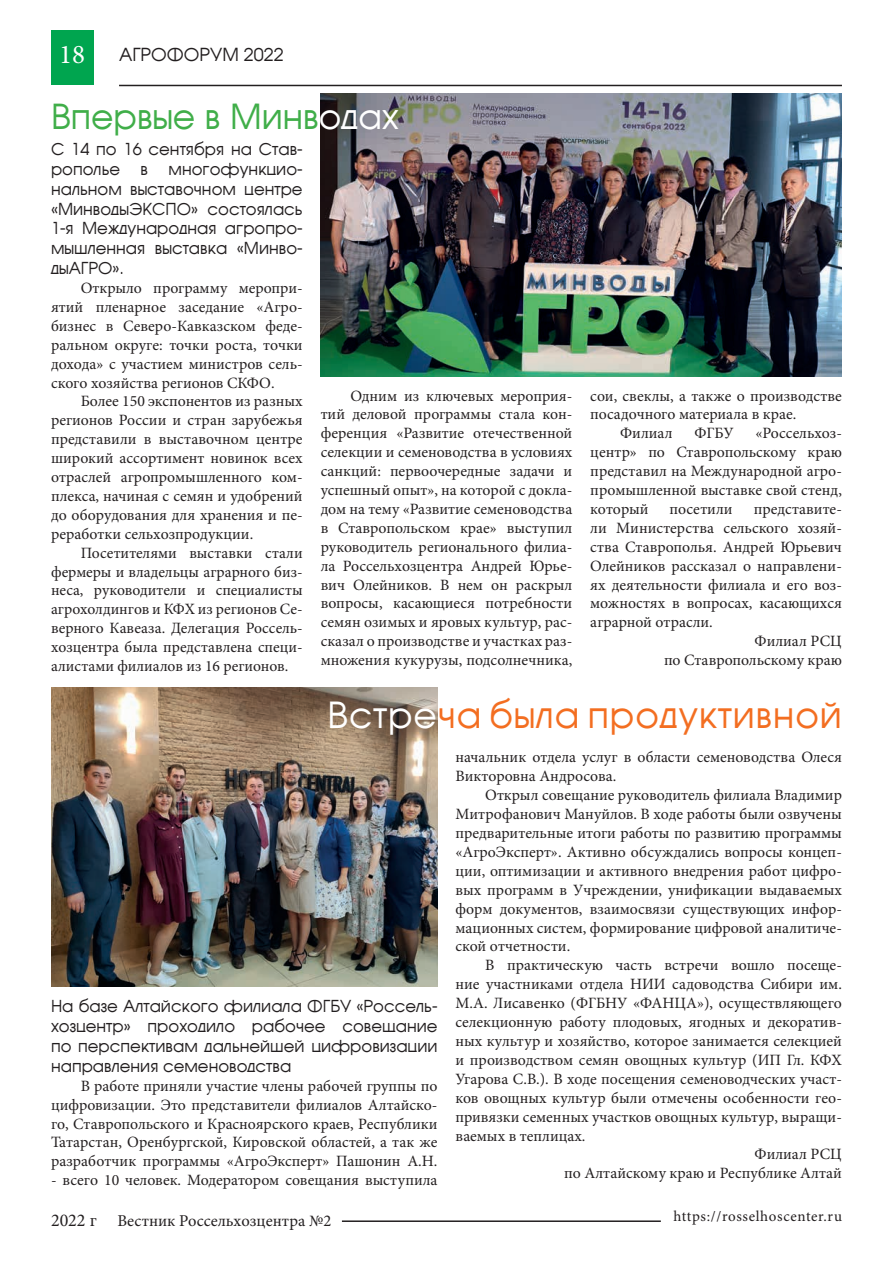
<style>
.page{position:relative;width:893px;height:1263px;background:#fff}
.page>*{position:absolute;margin:0;border:0;box-sizing:border-box;transform-origin:0 0}
.t1{font:36px "Avant Garde";letter-spacing:.03em;color:#f36e21}
.t2{font:34.5px "Avant Garde";color:#40ae49}
.t3{font:27px "Minion Pro";color:#fff}
.t4{font:18px "Avant Garde";color:#231f20}
.t5{font:16.5px/19.8px "Avant Garde";color:#231f20;text-align:justify}
.t6{font:16.5px "Minion Pro";color:#231f20}
.t7{font:15.75px/18.9px "Minion Pro";color:#231f20;text-align:justify}
.t8{font:15px "Minion Pro";letter-spacing:.045em;color:#231f20}
.s1{color:#fff}
.s2{font-size:18px}
</style>
<div class="page">
<hr style="left:119px;top:85px;width:723px;height:1px;background:#231f20">
<hr style="left:342px;top:1220px;width:319px;height:2px;background:#231f20">
<div style="left:51px;top:30px;width:42px;height:55px;background:#00a54f"></div>
<img style="left:321px;top:94px;width:521px;height:282px">
<img style="left:51px;top:688px;width:386px;height:299px">
<h3 class="t3" style="left:59px;top:36px;width:27px">18</h3>
<p class="t4" style="left:119px;top:45px;width:166px">АГРОФОРУМ 2022</p>
<h2 class="t2" style="left:51px;top:97px;width:349px">Впервые в Минв<span class="s1">одах</span></h2>
<p class="t5" style="left:51px;top:139px;width:253px">С 14 по 16 сентября на Став&shy;рополье в многофункцио&shy;нальном выставочном центре «МинводыЭКСПО» состоялась 1-я Международная агропро&shy;мышленная выставка «Минво&shy;дыАГРО».</p>
<p class="t7" style="left:51px;top:279px;width:253px;text-indent:30px">Открыло программу меропри&shy;ятий пленарное заседание «Агро&shy;бизнес в Северо-Кавказском феде&shy;ральном округе: точки роста, точки дохода» с участием министров сель&shy;ского хозяйства регионов СКФО.</p>
<p class="t7" style="left:51px;top:392px;width:253px;text-indent:30px">Более 150 экспонентов из разных регионов России и стран зарубежья представили в выставочном центре широкий ассортимент новинок всех отраслей агропромышленного ком&shy;плекса, начиная с семян и удобрений до оборудования для хранения и пе&shy;реработки сельхозпродукции.</p>
<p class="t7" style="left:51px;top:543px;width:253px;text-indent:30px">Посетителями выставки стали фермеры и владельцы аграрного биз&shy;неса, руководители и специалисты агрохолдингов и КФХ из регионов Се&shy;верного Кавеаза. Делегация Россель&shy;хозцентра была представлена специ&shy;алистами филиалов из 16 регионов.</p>
<p class="t7" style="left:321px;top:386px;width:253px;text-indent:30px">Одним из ключевых мероприя&shy;тий деловой программы стала кон&shy;ференция «Развитие отечественной селекции и семеноводства в условиях санкций: первоочередные задачи и успешный опыт», на которой с докла&shy;дом на тему «Развитие семеноводства в Ставропольском крае» выступил руководитель регионального филиа&shy;ла Россельхозцентра Андрей Юрье&shy;вич Олейников. В нем он раскрыл вопросы, касающиеся потребности семян озимых и яровых культур, рас&shy;сказал о производстве и участках раз&shy;множения кукурузы, подсолнечника,</p>
<p class="t7" style="left:590px;top:386px;width:253px">сои, свеклы, а также о производстве</p>
<p class="t7" style="left:590px;top:405px;width:208px">посадочного материала в крае.</p>
<p class="t7" style="left:620px;top:424px;width:54px">Филиал</p>
<p class="t7" style="left:694px;top:424px;width:41px">ФГБУ</p>
<p class="t7" style="left:590px;top:424px;width:253px;text-indent:165px">«Россельхоз&shy;центр» по Ставропольскому краю представил на Международной агро&shy;промышленной выставке свой стенд, который</p>
<p class="t7" style="left:670px;top:499px;width:64px">посетили</p>
<p class="t7" style="left:754px;top:499px;width:90px">представите-</p>
<p class="t7" style="left:590px;top:518px;width:253px">ли Министерства сельского хозяй-</p>
<p class="t7" style="left:590px;top:537px;width:253px">ства Ставрополья. Андрей Юрьевич</p>
<p class="t7" style="left:590px;top:556px;width:253px">Олейников рассказал о направлени-</p>
<p class="t7" style="left:590px;top:575px;width:253px">ях деятельности филиала и его воз-</p>
<p class="t7" style="left:590px;top:594px;width:253px">можностях в вопросах, касающихся</p>
<p class="t7" style="left:590px;top:613px;width:124px">аграрной отрасли.</p>
<p class="t7" style="left:755px;top:632px;width:89px">Филиал РСЦ</p>
<p class="t7" style="left:664px;top:651px;width:179px">по Ставропольскому краю</p>
<h1 class="t1" style="left:327px;top:695px;width:516px"><span class="s1">Встре</span>ча была продуктивной</h1>
<p class="t5" style="left:51px;top:996px;width:388px">На базе Алтайского филиала ФГБУ «Россель&shy;хозцентр» проходило рабочее совещание по перспективам дальнейшей цифровизации направления семеноводства</p>
<p class="t7" style="left:51px;top:1076px;width:388px;text-indent:30px">В работе приняли участие члены рабочей группы по цифровизации. Это представители филиалов Алтайско&shy;го, Ставропольского и Красноярского краев, Республики Татарстан, Оренбургской, Кировской областей, а так же разработчик программы «АгроЭксперт» Пашонин А.Н.</p>
<p class="t7" style="left:51px;top:1171px;width:388px">- всего 10 человек. Модератором совещания выступила</p>
<p class="t6" style="left:51px;top:1209px;width:282px"><span class="s2">2022 г</span> Вестник Россельхозцентра №2</p>
<p class="t7" style="left:455px;top:748px;width:388px">начальник отдела услуг в области семеноводства Олеся<br>Викторовна Андросова.</p>
<p class="t7" style="left:455px;top:786px;width:388px;text-indent:30px">Открыл совещание руководитель филиала Владимир Митрофанович Мануйлов. В ходе работы были озвучены предварительные итоги работы по развитию программы «АгроЭксперт». Активно обсуждались вопросы концеп&shy;ции, оптимизации и активного внедрения работ цифро&shy;вых программ в Учреждении, унификации выдаваемых форм документов, взаимосвязи существующих инфор&shy;мационных систем, формирование цифровой аналитиче&shy;ской отчетности.</p>
<p class="t7" style="left:485px;top:956px;width:358px">В практическую часть встречи вошло посеще-</p>
<p class="t7" style="left:455px;top:975px;width:388px">ние участниками отдела НИИ садоводства Сибири им.</p>
<p class="t7" style="left:455px;top:994px;width:388px">М.А. Лисавенко (ФГБНУ «ФАНЦА»), осуществляющего</p>
<p class="t7" style="left:455px;top:1013px;width:388px">селекционную работу плодовых, ягодных и декоратив-</p>
<p class="t7" style="left:455px;top:1031px;width:388px">ных культур и хозяйство, которое занимается селекцией</p>
<p class="t7" style="left:455px;top:1050px;width:388px">и производством семян овощных культур (ИП Гл. КФХ</p>
<p class="t7" style="left:455px;top:1069px;width:388px">Угарова С.В.). В ходе посещения семеноводческих участ-</p>
<p class="t7" style="left:455px;top:1088px;width:388px">ков овощных культур были отмечены особенности гео-</p>
<p class="t7" style="left:455px;top:1107px;width:388px">привязки семенных участков овощных культур, выращи-</p>
<p class="t7" style="left:455px;top:1126px;width:132px">ваемых в теплицах.</p>
<p class="t7" style="left:755px;top:1145px;width:89px">Филиал РСЦ</p>
<p class="t7" style="left:564px;top:1164px;width:279px">по Алтайскому краю и Республике Алтай</p>
<p class="t8" style="left:673px;top:1206px;width:170px">https://rosselhoscenter.ru</p>
</div>
